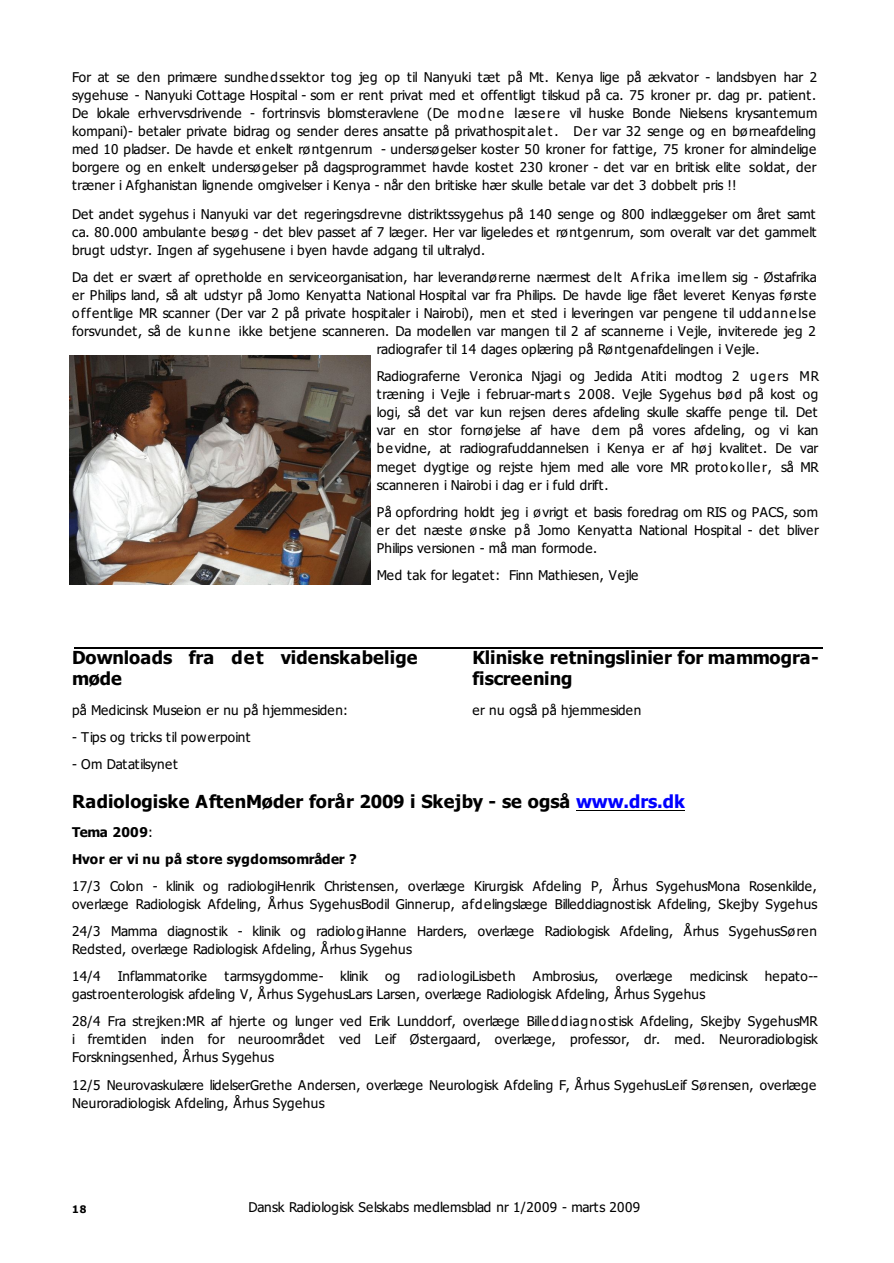
<style>
.page{position:relative;width:894px;height:1263px;background:#fff}
.page>*{position:absolute;margin:0;border:0;box-sizing:border-box;transform-origin:0 0}
.t1{font:700 18px/21.3px "Tahoma";color:#000}
.t2{font:13.5px/18px "Tahoma";letter-spacing:.02em;color:#000}
.t3{font:13.5px "Tahoma";color:#000}
.t4{font:700 13.5px/27px "Tahoma";color:#000}
.t5{font:13.5px "Tahoma";letter-spacing:-.005em;color:#000}
.t6{font:13.5px "Tahoma";letter-spacing:-.01em;color:#000}
.t7{font:700 10.5px "Tahoma";color:#000}
.s1{color:#00f}
.s2{font-weight:400}
</style>
<div class="page">
<hr style="left:576px;top:810px;width:109px;height:1px;background:#000">
<hr style="left:74px;top:647px;width:748px;height:1px;background:#000">
<img style="left:70px;top:356px;width:300px;height:228px">
<p class="t2" style="left:72px;top:70px;width:747px;text-align:justify">For at se den primære sundhe dssektor tog jeg op til Nanyuki tæt på Mt. Kenya lige på ækvator - landsbyen har 2 sygehuse - Nanyuki Cottage Hospital - som er rent privat med et offentligt tilskud på ca. 75 kroner pr. dag pr. patient.<br>De lokale erhvervsdrivende - fortrinsvis blomsteravlene (De modne læse re vil huske Bonde Nielsens krysantemum kompani)- betaler private bidrag og sender deres ansatte på privathospit alet. De r var 32 senge og en børneafdeling med 10 pladser. De havde et enkelt røntgenrum - undersøgelser koster 50 kroner for fattige, 75 kroner for almindelige borgere og en enkelt undersøgelser på dagsprogrammet havde kostet 230 kroner - det var en britisk elite soldat, der træner i Afghanistan lignende omgivelser i Kenya - når den britiske hær skulle betale var det 3 dobbelt pris !!</p>
<p class="t2" style="left:72px;top:206px;width:746px;text-align:justify">Det andet sygehus i Nanyuki var det regeringsdrevne distriktssygehus på 140 senge og 800 indlæggelser om året samt ca. 80.000 ambulante besøg - det blev passet af 7 læger. Her var ligeledes et røntgenrum, som overalt var det gammelt brugt udstyr. Ingen af sygehusene i byen havde adgang til ultralyd.</p>
<p class="t2" style="left:72px;top:269px;width:746px">Da det er svært af opretholde en serviceorganisation, har leverandørerne nærmest de lt Afrika ime llem sig - Østafrika</p>
<p class="t3" style="left:72px;top:289px;width:746px">er Philips land, så alt udstyr på Jomo Kenyatta National Hospital var fra Philips. De havde lige fået leveret Kenyas første</p>
<p class="t2" style="left:72px;top:305px;width:745px">offentlige MR scanner (Der var 2 på private hospitaler i Nairobi), men et sted i leveringen var pengene til uddanne lse</p>
<p class="t2" style="left:72px;top:323px;width:745px">forsvundet, så de kunne ikke betjene scanneren. Da modellen var mangen til 2 af scannerne i Vejle, inviterede jeg 2</p>
<p class="t2" style="left:377px;top:341px;width:384px">radiografer til 14 dages oplæring på Røntgenafdelingen i Vejle.</p>
<p class="t2" style="left:377px;top:368px;width:444px">Radiograferne Veronica Njagi og Jedida Atiti modtog 2 uge rs MR træning i Vejle i februar-mart s 2008. Vejle Sygehus bød på kost og logi, så det var kun rejsen deres afdeling skulle skaffe penge til. Det var en stor fornøjelse af have dem på vores afdeling, og vi kan be vidne, at radiografuddannelsen i Kenya er af høj kvalitet. De var meget dygtige og rejste hjem med alle vore MR protokolle r, så MR scanneren i Nairobi i dag er i fuld drift.</p>
<p class="t2" style="left:377px;top:504px;width:444px;text-align:justify">På opfordring holdt jeg i øvrigt et basis foredrag om RIS og PACS, som er det næste ønske på Jomo Kenyatta National Hospital - det bliver Philips versionen - må man formode.</p>
<p class="t2" style="left:377px;top:567px;width:263px">Med tak for legatet: Finn Mathiesen, Vejle</p>
<h1 class="t1" style="left:72px;top:648px;width:347px">Downloads fra det videnskabelige møde</h1>
<p class="t2" style="left:72px;top:702px;width:278px">på Medicinsk Museion er nu på hjemmesiden:</p>
<p class="t2" style="left:72px;top:729px;width:180px">- Tips og tricks til powerpoint</p>
<p class="t6" style="left:72px;top:758px;width:107px">- Om Datatilsynet</p>
<h1 class="t1" style="left:472px;top:648px;width:348px">Kliniske retningslinier for mammogra&shy;fiscreening</h1>
<p class="t2" style="left:472px;top:702px;width:170px">er nu også på hjemmesiden</p>
<h1 class="t1" style="left:72px;top:792px;width:614px">Radiologiske AftenMøder forår 2009 i Skejby - se også <span class="s1">www.drs.dk</span></h1>
<p class="t4" style="left:72px;top:820px;width:286px">Tema 2009<span class="s2">:<br></span>Hvor er vi nu på store sygdomsområder ?</p>
<p class="t2" style="left:72px;top:878px;width:747px">17/3 Colon - klinik og radiologiHenrik Christensen, overlæge Kirurgisk Afdeling P, Århus SygehusMona Rosenkilde, overlæge Radiologisk Afdeling, Århus SygehusBodil Ginnerup, afdelingslæge Billeddiagnostisk Afdeling, Skejby Sygehus</p>
<p class="t2" style="left:72px;top:923px;width:746px">24/3 Mamma diagnostik - klinik og radiologiHanne Harders, overlæge Radiologisk Afdeling, Århus SygehusSøren<br>Redsted, overlæge Radiologisk Afdeling, Århus Sygehus</p>
<p class="t2" style="left:72px;top:968px;width:30px">14/4</p>
<p class="t5" style="left:118px;top:971px;width:91px">Inflammatorike</p>
<p class="t5" style="left:225px;top:971px;width:145px">tarmsygdomme- klinik</p>
<p class="t2" style="left:385px;top:968px;width:17px">og</p>
<p class="t2" style="left:418px;top:968px;width:100px">radiologiLisbeth</p>
<p class="t2" style="left:533px;top:968px;width:67px">Ambrosius,</p>
<p class="t2" style="left:616px;top:968px;width:58px">overlæge</p>
<p class="t2" style="left:72px;top:968px;width:747px;text-indent:618px">medicinsk hepato-- gastroenterologisk afdeling V, Århus SygehusLars Larsen, overlæge Radiologisk Afdeling, Århus Sygehus</p>
<p class="t2" style="left:72px;top:1013px;width:747px;text-align:justify">28/4 Fra strejken:MR af hjerte og lunger ved Erik Lunddorf, overlæge Bille ddiagnostisk Afdeling, Skejby SygehusMR i fremtiden inden for neuroområdet ved Leif Østergaard, overlæge, professor, dr. med. Neuroradiologisk Forskningsenhed, Århus Sygehus</p>
<p class="t2" style="left:72px;top:1078px;width:746px">12/5 Neurovaskulære lidelserGrethe Andersen, overlæge Neurologisk Afdeling F, Århus SygehusLeif Sørensen, overlæge<br>Neuroradiologisk Afdeling, Århus Sygehus</p>
<p class="t7" style="left:72px;top:1205px;width:16px">18</p>
<p class="t3" style="left:249px;top:1201px;width:393px">Dansk Radiologisk Selskabs medlemsblad nr 1/2009 - marts 2009</p>
</div>
